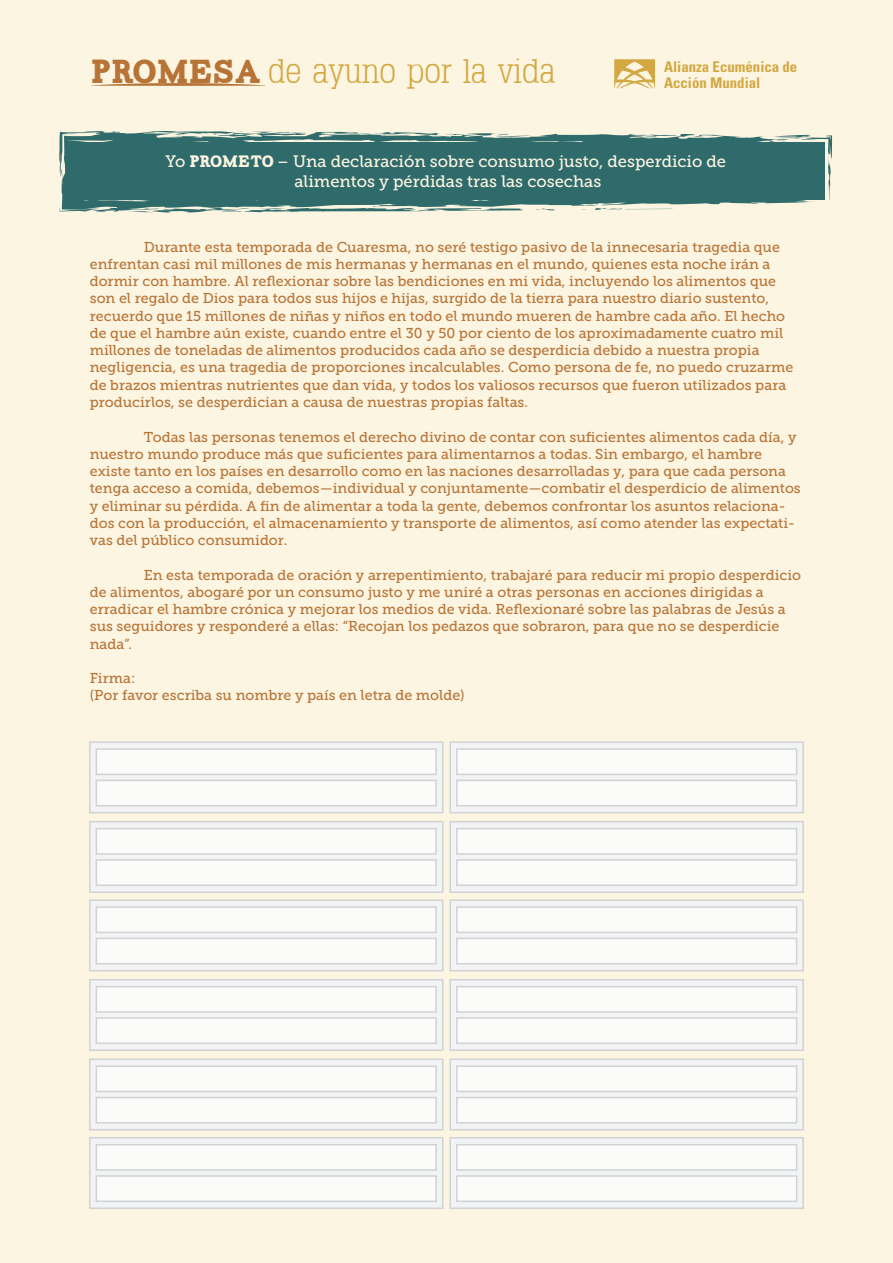
<style>
.page{position:relative;width:893px;height:1263px;background:#fcf5e1}
.page>*{position:absolute;margin:0;border:0;box-sizing:border-box;transform-origin:0 0}
.t1{font:300 33.15px "Typo Slabserif";color:#d3a842}
.t2{font:16.5px/19.8px "Museo Slab 500";color:#fcf5e1;text-align:center}
.t3{font:700 condensed 14.85px/16.4px "Univers LT Std";color:#d3a842}
.t4{font:14.25px/17.2px "Museo Slab 500";color:#b87336}
.s1{font-family:"Carton";font-weight:400;color:#b87336}
.s2{font-family:"Carton"}
</style>
<div class="page">
<svg style="left:59px;top:131px;width:755px;height:82px;background:#4a7c7a"></svg>
<svg style="left:496px;top:134px;width:36px;height:4px"></svg>
<svg style="left:439px;top:134px;width:12px;height:2px"></svg>
<svg style="left:557px;top:148px;width:8px;height:3px"></svg>
<svg style="left:458px;top:147px;width:18px;height:2px"></svg>
<svg style="left:250px;top:132px;width:35px;height:1px"></svg>
<svg style="left:392px;top:143px;width:12px;height:7px"></svg>
<svg style="left:211px;top:133px;width:9px;height:2px"></svg>
<svg style="left:255px;top:141px;width:29px;height:9px"></svg>
<svg style="left:218px;top:146px;width:24px;height:4px"></svg>
<svg style="left:80px;top:133px;width:17px;height:1px"></svg>
<svg style="left:60px;top:164px;width:3px;height:9px"></svg>
<svg style="left:85px;top:149px;width:17px;height:2px"></svg>
<svg style="left:594px;top:204px;width:78px;height:6px"></svg>
<svg style="left:220px;top:207px;width:347px;height:5px"></svg>
<div style="left:105px;top:188px;width:297px;height:11px;background:#306b6b"></div>
<svg style="left:439px;top:198px;width:15px;height:2px"></svg>
<svg style="left:769px;top:135px;width:63px;height:65px;background:#4f807d"></svg>
<div style="left:89px;top:741px;width:354px;height:72px;background:#f2f3f4;border:2px solid #d1d2d4"></div>
<div style="left:96px;top:748px;width:341px;height:27px;background:#fbfbfa;border:2px solid #d1d2d4"></div>
<div style="left:96px;top:780px;width:341px;height:26px;background:#fbfbfa;border:2px solid #d1d2d4"></div>
<div style="left:89px;top:821px;width:354px;height:72px;background:#f2f3f4;border:2px solid #d1d2d4"></div>
<div style="left:96px;top:828px;width:341px;height:27px;background:#fbfbfa;border:2px solid #d1d2d4"></div>
<div style="left:96px;top:859px;width:341px;height:27px;background:#fbfbfa;border:2px solid #d1d2d4"></div>
<div style="left:89px;top:899px;width:354px;height:72px;background:#f2f3f4;border:2px solid #d1d2d4"></div>
<div style="left:96px;top:906px;width:341px;height:27px;background:#fbfbfa;border:2px solid #d1d2d4"></div>
<div style="left:96px;top:938px;width:341px;height:26px;background:#fbfbfa;border:2px solid #d1d2d4"></div>
<div style="left:89px;top:979px;width:354px;height:72px;background:#f2f3f4;border:2px solid #d1d2d4"></div>
<div style="left:96px;top:986px;width:341px;height:27px;background:#fbfbfa;border:2px solid #d1d2d4"></div>
<div style="left:96px;top:1017px;width:341px;height:27px;background:#fbfbfa;border:2px solid #d1d2d4"></div>
<div style="left:89px;top:1058px;width:354px;height:72px;background:#f2f3f4;border:2px solid #d1d2d4"></div>
<div style="left:96px;top:1065px;width:341px;height:27px;background:#fbfbfa;border:2px solid #d1d2d4"></div>
<div style="left:96px;top:1097px;width:341px;height:26px;background:#fbfbfa;border:2px solid #d1d2d4"></div>
<div style="left:89px;top:1137px;width:354px;height:72px;background:#f2f3f4;border:2px solid #d1d2d4"></div>
<div style="left:96px;top:1144px;width:341px;height:27px;background:#fbfbfa;border:2px solid #d1d2d4"></div>
<div style="left:96px;top:1175px;width:341px;height:27px;background:#fbfbfa;border:2px solid #d1d2d4"></div>
<div style="left:449px;top:741px;width:355px;height:72px;background:#f2f3f4;border:2px solid #d1d2d4"></div>
<div style="left:456px;top:748px;width:341px;height:27px;background:#fbfbfa;border:2px solid #d1d2d4"></div>
<div style="left:456px;top:780px;width:341px;height:26px;background:#fbfbfa;border:2px solid #d1d2d4"></div>
<div style="left:449px;top:821px;width:355px;height:72px;background:#f2f3f4;border:2px solid #d1d2d4"></div>
<div style="left:456px;top:828px;width:341px;height:27px;background:#fbfbfa;border:2px solid #d1d2d4"></div>
<div style="left:456px;top:859px;width:341px;height:27px;background:#fbfbfa;border:2px solid #d1d2d4"></div>
<div style="left:449px;top:899px;width:355px;height:72px;background:#f2f3f4;border:2px solid #d1d2d4"></div>
<div style="left:456px;top:906px;width:341px;height:27px;background:#fbfbfa;border:2px solid #d1d2d4"></div>
<div style="left:456px;top:938px;width:341px;height:26px;background:#fbfbfa;border:2px solid #d1d2d4"></div>
<div style="left:449px;top:979px;width:355px;height:72px;background:#f2f3f4;border:2px solid #d1d2d4"></div>
<div style="left:456px;top:986px;width:341px;height:27px;background:#fbfbfa;border:2px solid #d1d2d4"></div>
<div style="left:456px;top:1017px;width:341px;height:27px;background:#fbfbfa;border:2px solid #d1d2d4"></div>
<div style="left:449px;top:1058px;width:355px;height:72px;background:#f2f3f4;border:2px solid #d1d2d4"></div>
<div style="left:456px;top:1065px;width:341px;height:27px;background:#fbfbfa;border:2px solid #d1d2d4"></div>
<div style="left:456px;top:1097px;width:341px;height:26px;background:#fbfbfa;border:2px solid #d1d2d4"></div>
<div style="left:449px;top:1137px;width:355px;height:72px;background:#f2f3f4;border:2px solid #d1d2d4"></div>
<div style="left:456px;top:1144px;width:341px;height:27px;background:#fbfbfa;border:2px solid #d1d2d4"></div>
<div style="left:456px;top:1175px;width:341px;height:27px;background:#fbfbfa;border:2px solid #d1d2d4"></div>
<svg style="left:91px;top:83px;width:175px;height:3px"></svg>
<svg style="left:614px;top:59px;width:41px;height:29px"></svg>
<h1 class="t1" style="left:91px;top:52px;width:466px"><span class="s1">PROMESA</span> de ayuno por la vida</h1>
<p class="t3" style="left:664px;top:58px;width:135px">Alianza Ecuménica de<br>Acción Mundial</p>
<p class="t2" style="left:166px;top:151px;width:562px">Yo <span class="s2">PROMETO</span> – Una declaración sobre consumo justo, desperdicio de alimentos y pérdidas tras las cosechas</p>
<p class="t4" style="left:90px;top:238px;width:705px;text-indent:54px">Durante esta temporada de Cuaresma, no seré testigo pasivo de la innecesaria tragedia que enfrentan casi mil millones de mis hermanas y hermanas en el mundo, quienes esta noche irán a dormir con hambre. Al reflexionar sobre las bendiciones en mi vida, incluyendo los alimentos que son el regalo de Dios para todos sus hijos e hijas, surgido de la tierra para nuestro diario sustento, recuerdo que 15 millones de niñas y niños en todo el mundo mueren de hambre cada año. El hecho de que el hambre aún existe, cuando entre el 30 y 50 por ciento de los aproximadamente cuatro mil millones de toneladas de alimentos producidos cada año se desperdicia debido a nuestra propia negligencia, es una tragedia de proporciones incalculables. Como persona de fe, no puedo cruzarme de brazos mientras nutrientes que dan vida, y todos los valiosos recursos que fueron utilizados para producirlos, se desperdician a causa de nuestras propias faltas.</p>
<p class="t4" style="left:90px;top:428px;width:712px;text-indent:54px">Todas las personas tenemos el derecho divino de contar con suficientes alimentos cada día, y nuestro mundo produce más que suficientes para alimentarnos a todas. Sin embargo, el hambre existe tanto en los países en desarrollo como en las naciones desarrolladas y, para que cada persona tenga acceso a comida, debemos—individual y conjuntamente—combatir el desperdicio de alimentos y eliminar su pérdida. A fin de alimentar a toda la gente, debemos confrontar los asuntos relaciona&shy;dos con la producción, el almacenamiento y transporte de alimentos, así como atender las expectati&shy;vas del público consumidor.</p>
<p class="t4" style="left:90px;top:566px;width:713px;text-indent:54px">En esta temporada de oración y arrepentimiento, trabajaré para reducir mi propio desperdicio de alimentos, abogaré por un consumo justo y me uniré a otras personas en acciones dirigidas a erradicar el hambre crónica y mejorar los medios de vida. Reflexionaré sobre las palabras de Jesús a sus seguidores y responderé a ellas: “Recojan los pedazos que sobraron, para que no se desperdicie nada”.</p>
<p class="t4" style="left:90px;top:670px;width:376px">Firma:<br>(Por favor escriba su nombre y país en letra de molde)</p>
</div>
